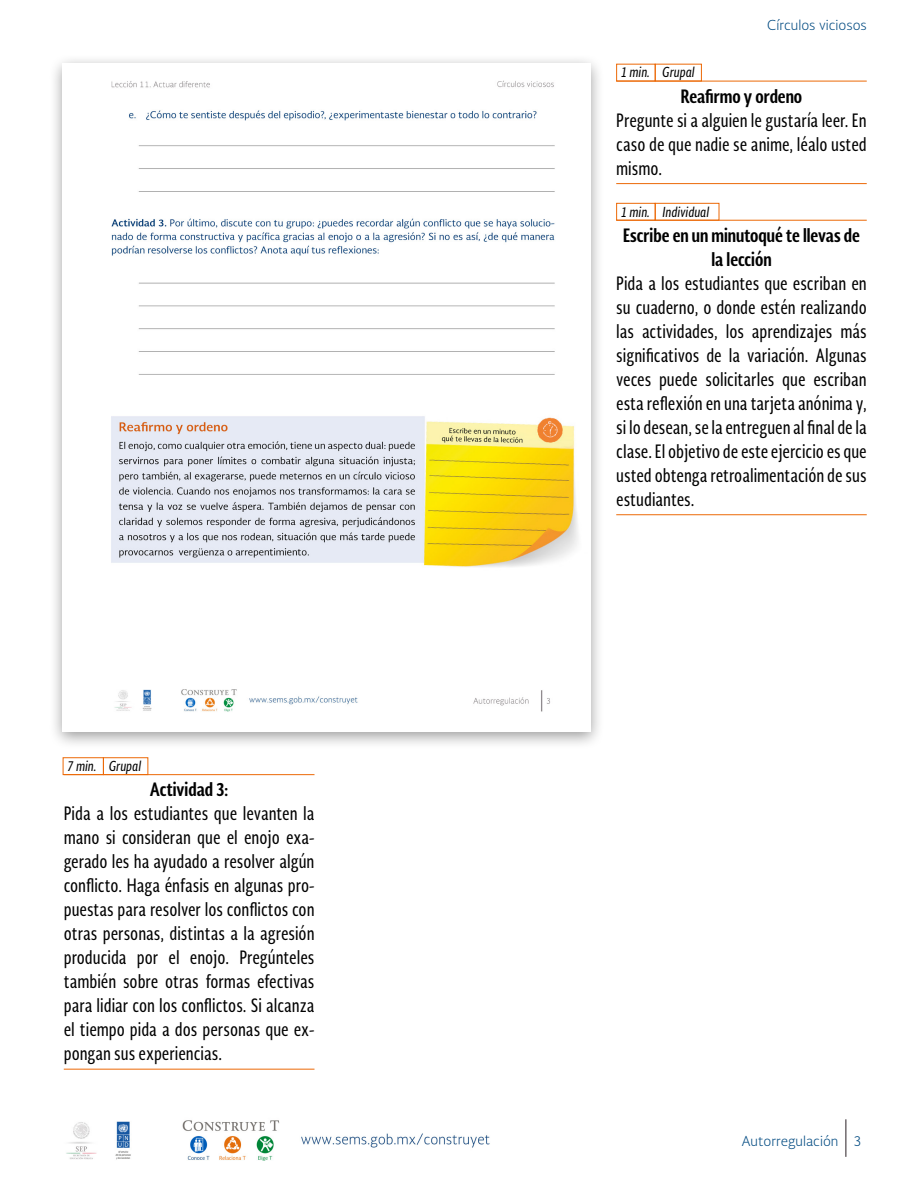
<style>
.page{position:relative;width:918px;height:1188px;background:#fff}
.page>*{position:absolute;margin:0;border:0;box-sizing:border-box;transform-origin:0 0}
.t1{font:18px/24px "Soberana Sans Condensed";color:#000;text-align:justify}
.t2{font:700 18px/24px "Soberana Sans Condensed";color:#000;text-align:center}
.t3{font:italic 13.5px "Soberana Sans Condensed";color:#000}
.t4{font:300 13.5px "Soberana Sans";color:#004a81}
</style>
<div class="page">
<hr style="left:845px;top:1119px;width:2px;height:38px;background:#716a6e">
<img style="left:66px;top:1120px;width:424px;height:41px">
<hr style="left:616px;top:81px;width:251px;height:1px;background:#ec6907">
<hr style="left:616px;top:183px;width:251px;height:1px;background:#ec6907">
<hr style="left:616px;top:220px;width:251px;height:1px;background:#ec6907">
<hr style="left:616px;top:514px;width:251px;height:1px;background:#ec6907">
<div style="left:48px;top:54px;width:557px;height:696px;background:#000;opacity:.4"></div>
<img style="left:63px;top:64px;width:528px;height:667px">
<div style="left:63px;top:757px;width:41px;height:18px;border:1px solid #ec6907"></div>
<div style="left:103px;top:757px;width:45px;height:18px;border:1px solid #ec6907"></div>
<hr style="left:64px;top:774px;width:251px;height:1px;background:#ec6907">
<hr style="left:64px;top:1069px;width:251px;height:1px;background:#ec6907">
<div style="left:616px;top:203px;width:40px;height:18px;border:1px solid #ec6907"></div>
<div style="left:655px;top:203px;width:64px;height:18px;border:1px solid #ec6907"></div>
<p class="t3" style="left:67px;top:757px;width:75px">7 min. Grupal</p>
<p class="t2" style="left:150px;top:777px;width:80px">Actividad 3:</p>
<p class="t1" style="left:64px;top:801px;width:252px">Pida a los estudiantes que levanten la mano si consideran que el enojo exa&shy;gerado les ha ayudado a resolver algún conflicto. Haga énfasis en algunas pro&shy;puestas para resolver los conflictos con otras personas, distintas a la agresión producida por el enojo. Pregúnteles también sobre otras formas efectivas para lidiar con los conflictos. Si alcanza el tiempo pida a dos personas que ex&shy;pongan sus experiencias.</p>
<p class="t3" style="left:621px;top:63px;width:75px">1 min. Grupal</p>
<p class="t4" style="left:767px;top:17px;width:101px">Círculos viciosos</p>
<p class="t2" style="left:681px;top:83px;width:123px">Reafirmo y ordeno</p>
<p class="t1" style="left:616px;top:108px;width:252px">Pregunte si a alguien le gustaría leer. En caso de que nadie se anime, léalo usted mismo.</p>
<p class="t3" style="left:621px;top:203px;width:90px">1 min. Individual</p>
<p class="t2" style="left:623px;top:222px;width:238px">Escribe en un minutoqué te llevas de la lección</p>
<p class="t1" style="left:616px;top:271px;width:252px">Pida a los estudiantes que escriban en su cuaderno, o donde estén realizando las actividades, los aprendizajes más significativos de la variación. Algunas veces puede solicitarles que escriban esta reflexión en una tarjeta anónima y, si lo desean, se la entreguen al final de la clase. El objetivo de este ejercicio es que usted obtenga retroalimentación de sus estudiantes.</p>
<p class="t4" style="left:741px;top:1132px;width:99px">Autorregulación</p>
<p class="t4" style="left:853px;top:1132px;width:10px">3</p>
</div>
